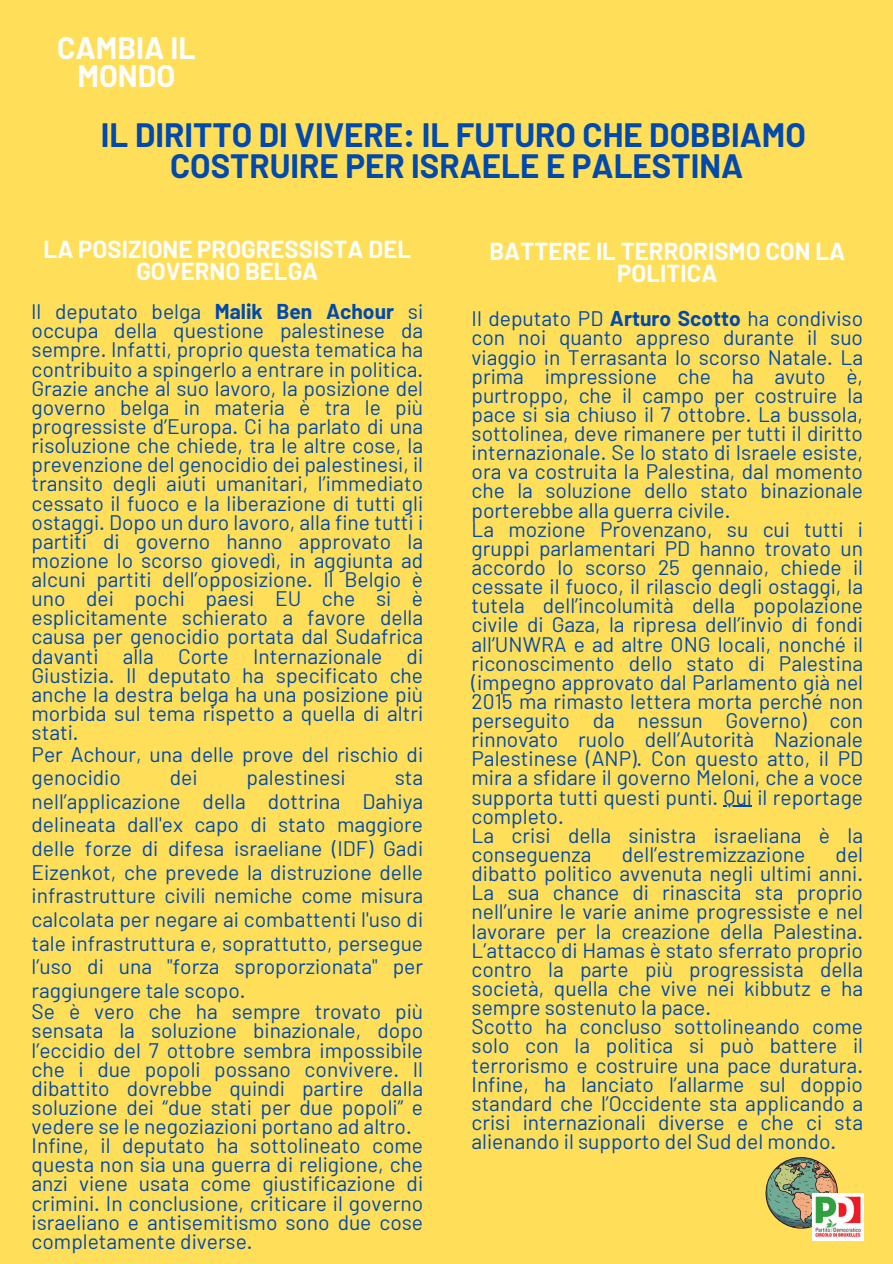
<style>
.page{position:relative;width:893px;height:1264px;background:#fff}
.page>*{position:absolute;margin:0;border:0;box-sizing:border-box;transform-origin:0 0}
.t1{font:700 33px/31.5px "Barlow";color:#004aad;text-align:center}
.t2{font:700 30.3px/27.6px "Barlow";color:#fcfefc;text-align:center}
.t3{font:700 24px/21.3px "Barlow";color:#fcfefc;text-align:center}
.t4{font:21px/19.2px "Barlow";color:#004aad;text-align:justify}
.s1{font-weight:700}
</style>
<div class="page">
<div style="left:0;top:0;width:892px;height:1263px;background:#ffde59"></div>
<svg style="left:765px;top:1157px;width:73px;height:72px"></svg>
<img style="left:812px;top:1193px;width:51px;height:47px">
<svg style="left:723px;top:805px;width:29px;height:1px"></svg>
<p class="t2" style="left:57px;top:33px;width:140px">CAMBIA IL<br>MONDO</p>
<p class="t1" style="left:101px;top:118px;width:706px">IL DIRITTO DI VIVERE: IL FUTURO CHE DOBBIAMO<br>COSTRUIRE PER ISRAELE E PALESTINA</p>
<h1 class="t3" style="left:44px;top:238px;width:369px">LA POSIZIONE PROGRESSISTA DEL<br>GOVERNO BELGA</h1>
<h1 class="t4" style="left:32px;top:301px;width:393px">ll deputato belga <span class="s1">Malik Ben Achour</span> si occupa della questione palestinese da sempre. Infatti, proprio questa tematica ha contribuito a spingerlo a entrare in politica.<br>Grazie anche al suo lavoro, la posizione del governo belga in materia è tra le più progressiste d’Europa. Ci ha parlato di una risoluzione che chiede, tra le altre cose, la prevenzione del genocidio dei palestinesi, il transito degli aiuti umanitari, l’immediato cessato il fuoco e la liberazione di tutti gli ostaggi. Dopo un duro lavoro, alla fine tutti i partiti di governo hanno approvato la mozione lo scorso giovedì, in aggiunta ad alcuni partiti dell’opposizione. Il Belgio è uno dei pochi paesi EU che si è esplicitamente schierato a favore della causa per genocidio portata dal Sudafrica davanti alla Corte Internazionale di Giustizia. Il deputato ha specificato che anche la destra belga ha una posizione più morbida sul tema rispetto a quella di altri stati.</h1>
<h2 class="t4" style="left:32px;top:741px;width:393px;line-height:23.7px">Per Achour, una delle prove del rischio di genocidio</h2>
<h2 class="t4" style="left:170px;top:767px;width:29px">dei</h2>
<h2 class="t4" style="left:246px;top:767px;width:100px">palestinesi</h2>
<h2 class="t4" style="left:32px;top:765px;width:393px;line-height:23.7px;text-indent:363px">sta nell’applicazione della dottrina Dahiya delineata dall'ex capo di stato maggiore delle forze di difesa israeliane (IDF) Gadi Eizenkot, che prevede la distruzione delle infrastrutture civili nemiche come misura calcolata per negare ai combattenti l'uso di tale infrastruttura e, soprattutto, persegue l’uso di una "forza sproporzionata" per raggiungere tale scopo.</h2>
<p class="t4" style="left:32px;top:1001px;width:393px">Se è vero che ha sempre trovato più sensata la soluzione binazionale, dopo l’eccidio del 7 ottobre sembra impossibile che i due popoli possano convivere. Il dibattito dovrebbe quindi partire dalla soluzione dei “due stati per due popoli” e vedere se le negoziazioni portano ad altro.</p>
<p class="t4" style="left:32px;top:1135px;width:393px">Infine, il deputato ha sottolineato come questa non sia una guerra di religione, che anzi viene usata come giustificazione di crimini. In conclusione, criticare il governo israeliano e antisemitismo sono due cose completamente diverse.</p>
<h2 class="t3" style="left:489px;top:239px;width:357px;line-height:22.5px">BATTERE IL TERRORISMO CON LA<br>POLITICA</h2>
<p class="t4" style="left:471px;top:308px;width:393px">Il deputato PD <span class="s1">Arturo Scotto</span> ha condiviso con noi quanto appreso durante il suo viaggio in Terrasanta lo scorso Natale. La prima impressione che ha avuto è, purtroppo, che il campo per costruire la pace si sia chiuso il 7 ottobre. La bussola, sottolinea, deve rimanere per tutti il diritto internazionale. Se lo stato di Israele esiste, ora va costruita la Palestina, dal momento che la soluzione dello stato binazionale porterebbe alla guerra civile.</p>
<p class="t4" style="left:471px;top:518px;width:393px">La mozione Provenzano, su cui tutti i gruppi parlamentari PD hanno trovato un accordo lo scorso 25 gennaio, chiede il cessate il fuoco, il rilascio degli ostaggi, la tutela dell’incolumità della popolazione civile di Gaza, la ripresa dell’invio di fondi all’UNWRA e ad altre ONG locali, nonché il riconoscimento dello stato di Palestina (impegno approvato dal Parlamento già nel 2015 ma rimasto lettera morta perché non perseguito da nessun Governo) con rinnovato ruolo dell’Autorità Nazionale Palestinese (ANP). Con questo atto, il PD mira a sfidare il governo Meloni, che a voce supporta tutti questi punti. Qui il reportage</p>
<p class="t4" style="left:471px;top:805px;width:393px;text-align:left">completo.<br>La crisi della sinistra israeliana è la conseguenza</p>
<p class="t4" style="left:471px;top:844px;width:393px;text-align:left;text-indent:364px">del dibatto politico avvenuta negli ultimi anni.<br>La sua chance di rinascita sta proprio nell’unire le varie anime progressiste e nel lavorare per la creazione della Palestina.<br>L’attacco di Hamas è stato sferrato proprio contro la parte più progressista della società, quella che vive nei kibbutz e ha sempre sostenuto la pace.<br>Scotto ha concluso sottolineando come solo con la politica si può battere il terrorismo e costruire una pace duratura.<br>Infine, ha lanciato l’allarme sul doppio standard che l’Occidente sta applicando a</p>
<p class="t4" style="left:471px;top:1111px;width:393px">crisi internazionali diverse e che ci sta alienando il supporto del Sud del mondo.</p>
<p class="t4" style="left:622px;top:844px;width:185px">dell’estremizzazione</p>
</div>
